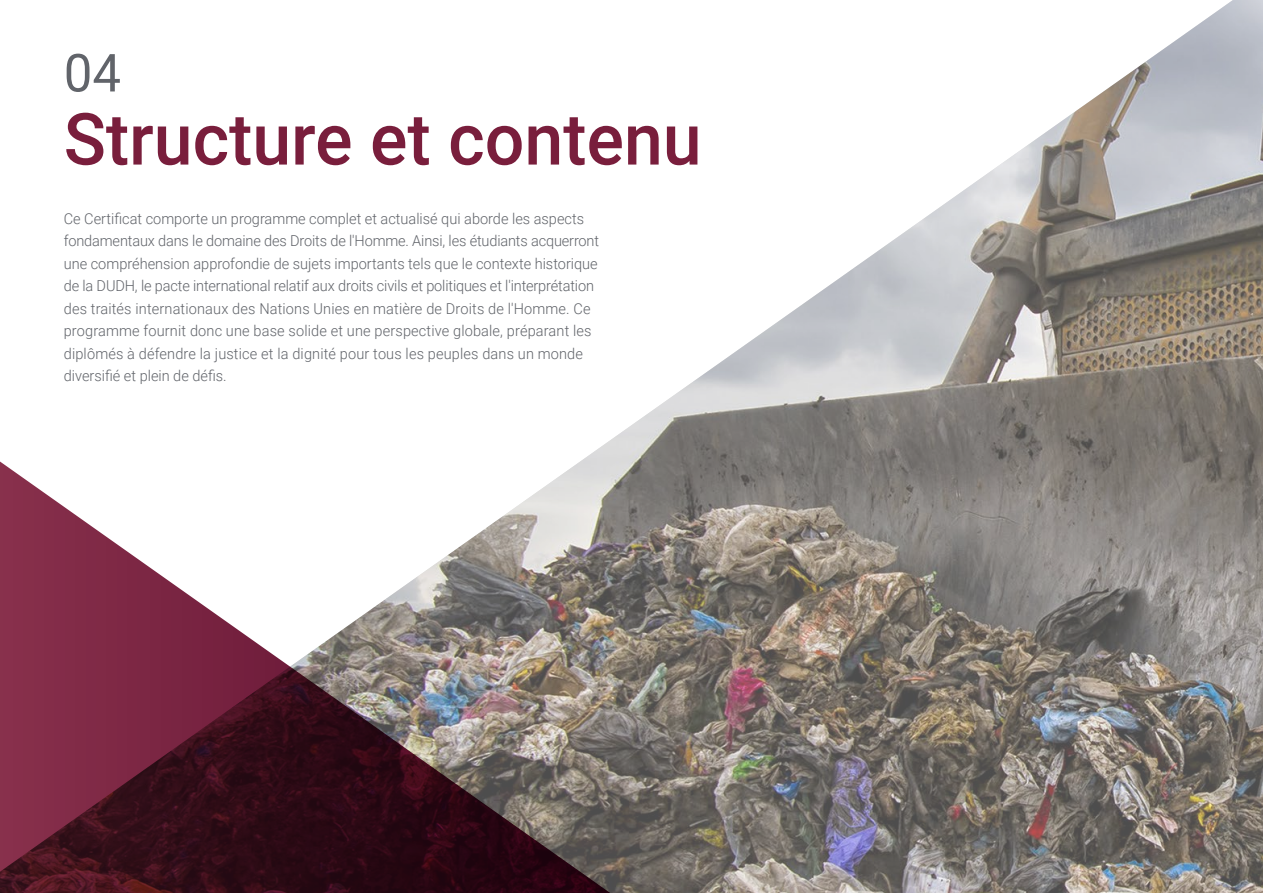
<style>
.page{position:relative;width:1263px;height:893px;background:#fff}
.page>*{position:absolute;margin:0;border:0;box-sizing:border-box;transform-origin:0 0}
.t1{font:500 72px "Roboto";color:#791e3c}
.t2{font:52.5px "Roboto";color:#61646a}
.t3{font:300 15px/22.5px "Roboto";color:#61646a}
</style>
<div class="page">
<img style="left:602px;top:0;width:661px;height:893px">
<svg style="left:0;top:446px;width:640px;height:447px"></svg>
<h2 class="t2" style="left:64px;top:36px;width:59px">04</h2>
<h1 class="t1" style="left:64px;top:89px;width:639px">Structure et contenu</h1>
<p class="t3" style="left:64px;top:207px;width:537px">Ce Certificat comporte un programme complet et actualisé qui aborde les aspects fondamentaux dans le domaine des Droits de l'Homme. Ainsi, les étudiants acquerront une compréhension approfondie de sujets importants tels que le contexte historique de la DUDH, le pacte international relatif aux droits civils et politiques et l'interprétation des traités internationaux des Nations Unies en matière de Droits de l'Homme. Ce programme fournit donc une base solide et une perspective globale, préparant les diplômés à défendre la justice et la dignité pour tous les peuples dans un monde diversifié et plein de défis.</p>
</div>
